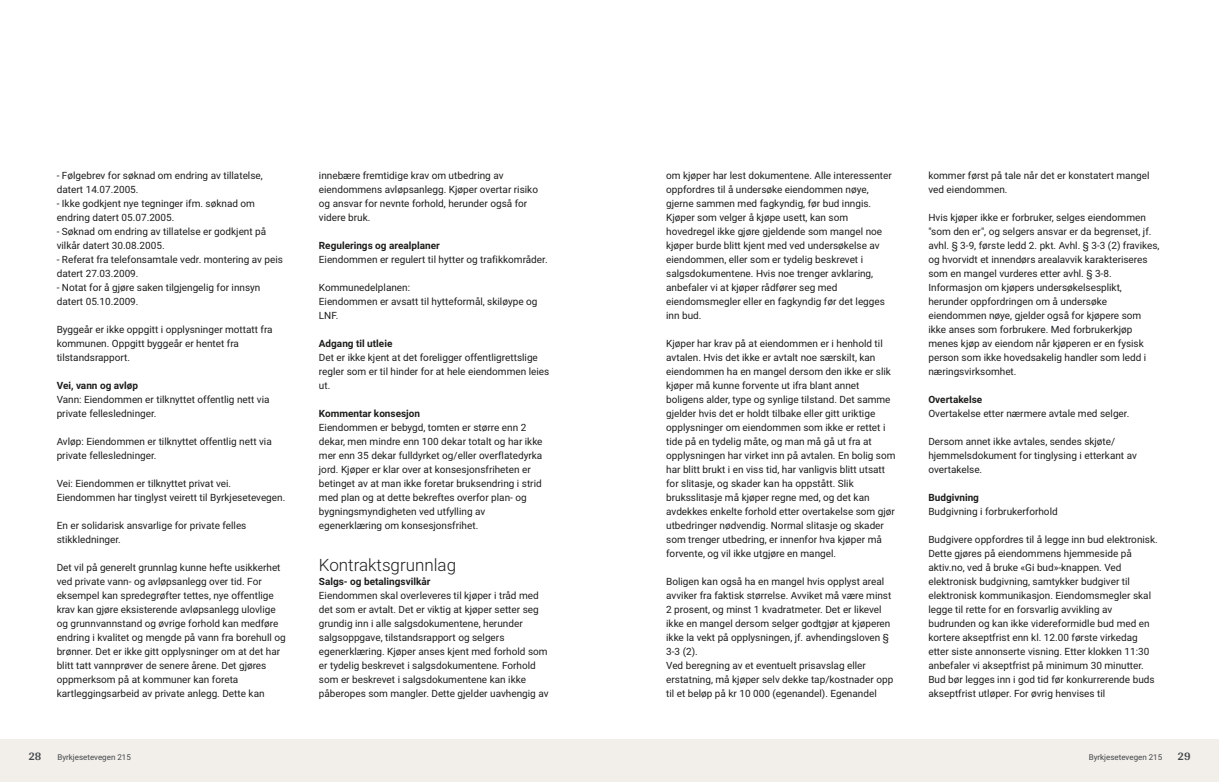
<style>
.page{position:relative;width:1219px;height:782px;background:#fff}
.page>*{position:absolute;margin:0;border:0;box-sizing:border-box;transform-origin:0 0}
.t1{font:300 17px "Roboto Vitec";color:#1d1d1b}
.t2{font:700 12px "Arya";color:#414749}
.t3{font:10px/14px "Roboto Vitec";color:#1d1d1b}
.t4{font:700 10px "Roboto Vitec";color:#1d1d1b}
.t5{font:8px "Roboto Vitec";color:#414749}
</style>
<div class="page">
<div style="left:0;top:739px;width:612px;height:42px;background:#f2eeea"></div>
<div style="left:607px;top:739px;width:612px;height:42px;background:#f2eeea"></div>
<p class="t3" style="left:57px;top:167px;width:228px">‑ Følgebrev for søknad om endring av tillatelse, datert 14.07.2005.<br>‑ Ikke godkjent nye tegninger ifm. søknad om endring datert 05.07.2005.<br>‑ Søknad om endring av tillatelse er godkjent på vilkår datert 30.08.2005.<br>‑ Referat fra telefonsamtale vedr. montering av peis datert 27.03.2009.<br>‑ Notat for å gjøre saken tilgjengelig for innsyn datert 05.10.2009.</p>
<p class="t3" style="left:57px;top:321px;width:217px">Byggeår er ikke oppgitt i opplysninger mottatt fra kommunen. Oppgitt byggeår er hentet fra tilstandsrapport.</p>
<p class="t4" style="left:57px;top:378px;width:83px">Vei, vann og avløp</p>
<p class="t3" style="left:57px;top:391px;width:214px">Vann: Eiendommen er tilknyttet offentlig nett via private fellesledninger.</p>
<p class="t3" style="left:57px;top:433px;width:217px">Avløp: Eiendommen er tilknyttet offentlig nett via private fellesledninger.</p>
<p class="t3" style="left:57px;top:475px;width:230px">Vei: Eiendommen er tilknyttet privat vei.<br>Eiendommen har tinglyst veirett til Byrkjesetevegen.</p>
<p class="t3" style="left:57px;top:517px;width:191px">En er solidarisk ansvarlige for private felles stikkledninger.</p>
<p class="t3" style="left:57px;top:559px;width:230px">Det vil på generelt grunnlag kunne hefte usikkerhet ved private vann‑ og avløpsanlegg over tid. For eksempel kan spredegrøfter tettes, nye offentlige krav kan gjøre eksisterende avløpsanlegg ulovlige og grunnvannstand og øvrige forhold kan medføre endring i kvalitet og mengde på vann fra borehull og brønner. Det er ikke gitt opplysninger om at det har blitt tatt vannprøver de senere årene. Det gjøres oppmerksom på at kommuner kan foreta kartleggingsarbeid av private anlegg. Dette kan</p>
<p class="t2" style="left:28px;top:749px;width:15px">28</p>
<p class="t5" style="left:57px;top:751px;width:75px">Byrkjesetevegen 215</p>
<p class="t3" style="left:319px;top:167px;width:221px">innebære fremtidige krav om utbedring av eiendommens avløpsanlegg. Kjøper overtar risiko og ansvar for nevnte forhold, herunder også for videre bruk.</p>
<p class="t4" style="left:319px;top:238px;width:122px">Regulerings og arealplaner</p>
<p class="t3" style="left:319px;top:251px;width:230px">Eiendommen er regulert til hytter og trafikkområder.</p>
<p class="t3" style="left:319px;top:279px;width:220px">Kommunedelplanen:<br>Eiendommen er avsatt til hytteformål, skiløype og<br>LNF.</p>
<p class="t4" style="left:319px;top:336px;width:75px">Adgang til utleie</p>
<p class="t3" style="left:319px;top:349px;width:232px">Det er ikke kjent at det foreligger offentligrettslige regler som er til hinder for at hele eiendommen leies ut.</p>
<p class="t4" style="left:319px;top:406px;width:103px">Kommentar konsesjon</p>
<p class="t3" style="left:319px;top:419px;width:225px">Eiendommen er bebygd, tomten er større enn 2 dekar, men mindre enn 100 dekar totalt og har ikke mer enn 35 dekar fulldyrket og/eller overflatedyrka jord. Kjøper er klar over at konsesjonsfriheten er betinget av at man ikke foretar bruksendring i strid med plan og at dette bekreftes overfor plan‑ og bygningsmyndigheten ved utfylling av egenerklæring om konsesjonsfrihet.</p>
<h1 class="t1" style="left:319px;top:552px;width:139px">Kontraktsgrunnlag</h1>
<p class="t4" style="left:319px;top:574px;width:113px">Salgs‑ og betalingsvilkår</p>
<p class="t3" style="left:319px;top:587px;width:231px">Eiendommen skal overleveres til kjøper i tråd med det som er avtalt. Det er viktig at kjøper setter seg grundig inn i alle salgsdokumentene, herunder salgsoppgave, tilstandsrapport og selgers egenerklæring. Kjøper anses kjent med forhold som er tydelig beskrevet i salgsdokumentene. Forhold som er beskrevet i salgsdokumentene kan ikke påberopes som mangler. Dette gjelder uavhengig av</p>
<p class="t3" style="left:666px;top:167px;width:227px">om kjøper har lest dokumentene. Alle interessenter oppfordres til å undersøke eiendommen nøye, gjerne sammen med fagkyndig, før bud inngis.<br>Kjøper som velger å kjøpe usett, kan som hovedregel ikke gjøre gjeldende som mangel noe kjøper burde blitt kjent med ved undersøkelse av eiendommen, eller som er tydelig beskrevet i salgsdokumentene. Hvis noe trenger avklaring, anbefaler vi at kjøper rådfører seg med eiendomsmegler eller en fagkyndig før det legges inn bud.</p>
<p class="t3" style="left:666px;top:335px;width:231px">Kjøper har krav på at eiendommen er i henhold til avtalen. Hvis det ikke er avtalt noe særskilt, kan eiendommen ha en mangel dersom den ikke er slik kjøper må kunne forvente ut ifra blant annet boligens alder, type og synlige tilstand. Det samme gjelder hvis det er holdt tilbake eller gitt uriktige opplysninger om eiendommen som ikke er rettet i tide på en tydelig måte, og man må gå ut fra at opplysningen har virket inn på avtalen. En bolig som har blitt brukt i en viss tid, har vanligvis blitt utsatt for slitasje, og skader kan ha oppstått. Slik bruksslitasje må kjøper regne med, og det kan avdekkes enkelte forhold etter overtakelse som gjør utbedringer nødvendig. Normal slitasje og skader som trenger utbedring, er innenfor hva kjøper må forvente, og vil ikke utgjøre en mangel.</p>
<p class="t3" style="left:666px;top:573px;width:229px">Boligen kan også ha en mangel hvis opplyst areal avviker fra faktisk størrelse. Avviket må være minst 2 prosent, og minst 1 kvadratmeter. Det er likevel ikke en mangel dersom selger godtgjør at kjøperen ikke la vekt på opplysningen, jf. avhendingsloven § 3‑3 (2).<br>Ved beregning av et eventuelt prisavslag eller erstatning, må kjøper selv dekke tap/kostnader opp til et beløp på kr 10 000 (egenandel). Egenandel</p>
<p class="t3" style="left:928px;top:167px;width:223px">kommer først på tale når det er konstatert mangel ved eiendommen.</p>
<p class="t3" style="left:928px;top:209px;width:233px">Hvis kjøper ikke er forbruker, selges eiendommen "som den er", og selgers ansvar er da begrenset, jf. avhl. § 3‑9, første ledd 2. pkt. Avhl. § 3‑3 (2) fravikes, og hvorvidt et innendørs arealavvik karakteriseres som en mangel vurderes etter avhl. § 3‑8.<br>Informasjon om kjøpers undersøkelsesplikt, herunder oppfordringen om å undersøke eiendommen nøye, gjelder også for kjøpere som ikke anses som forbrukere. Med forbrukerkjøp menes kjøp av eiendom når kjøperen er en fysisk person som ikke hovedsakelig handler som ledd i næringsvirksomhet.</p>
<p class="t4" style="left:928px;top:392px;width:55px">Overtakelse</p>
<p class="t3" style="left:928px;top:405px;width:202px">Overtakelse etter nærmere avtale med selger.</p>
<p class="t3" style="left:928px;top:433px;width:210px">Dersom annet ikke avtales, sendes skjøte/ hjemmelsdokument for tinglysing i etterkant av overtakelse.</p>
<p class="t4" style="left:928px;top:490px;width:52px">Budgivning</p>
<p class="t3" style="left:928px;top:503px;width:131px">Budgivning i forbrukerforhold</p>
<p class="t3" style="left:928px;top:531px;width:231px">Budgivere oppfordres til å legge inn bud elektronisk.<br>Dette gjøres på eiendommens hjemmeside på aktiv.no, ved å bruke «Gi bud»‑knappen. Ved elektronisk budgivning, samtykker budgiver til elektronisk kommunikasjon. Eiendomsmegler skal legge til rette for en forsvarlig avvikling av budrunden og kan ikke videreformidle bud med en kortere akseptfrist enn kl. 12.00 første virkedag etter siste annonserte visning. Etter klokken 11:30 anbefaler vi akseptfrist på minimum 30 minutter.<br>Bud bør legges inn i god tid før konkurrerende buds akseptfrist utløper. For øvrig henvises til</p>
<p class="t5" style="left:1089px;top:751px;width:75px">Byrkjesetevegen 215</p>
<p class="t2" style="left:1177px;top:749px;width:15px">29</p>
</div>
